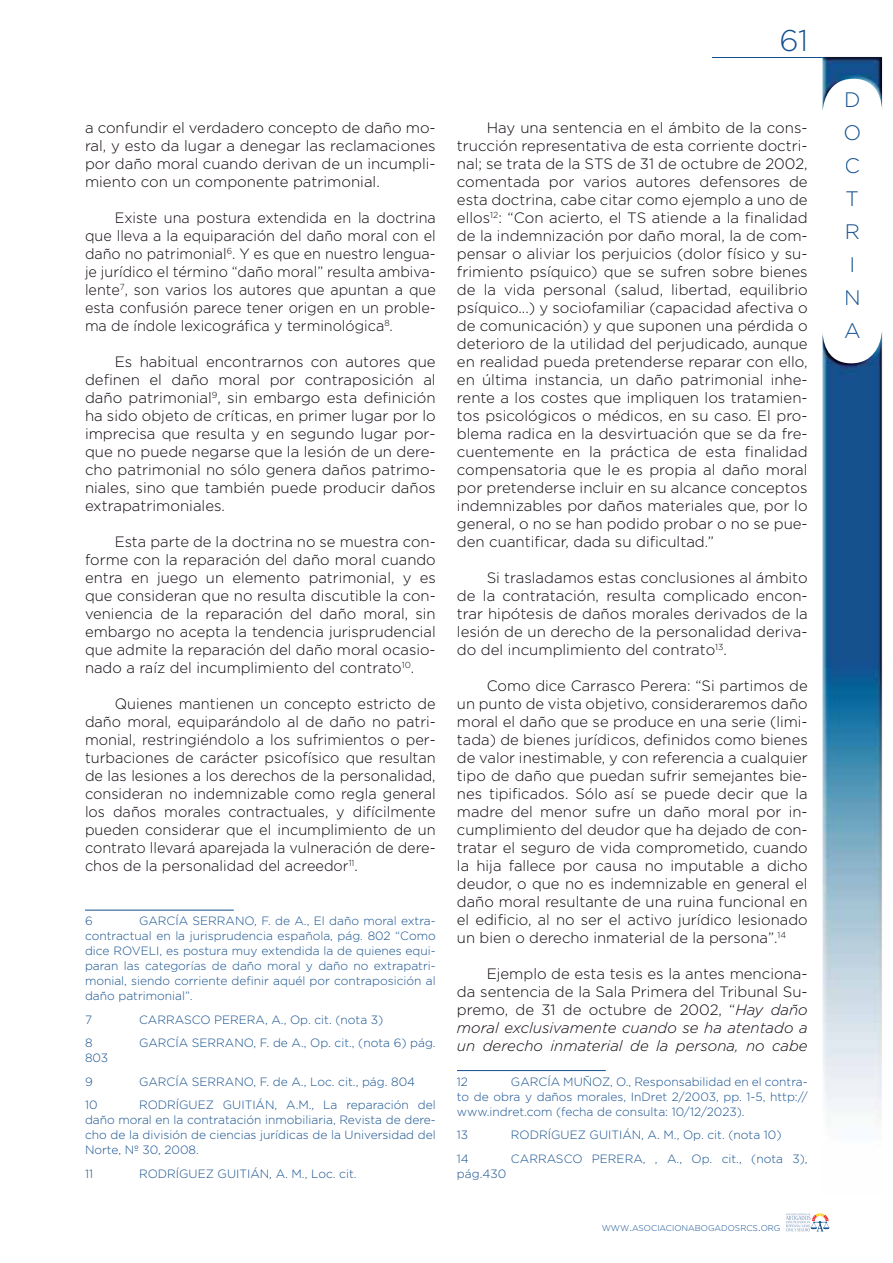
<style>
.page{position:relative;width:893px;height:1263px;background:#fff}
.page>*{position:absolute;margin:0;border:0;box-sizing:border-box;transform-origin:0 0}
.t1{font:300 30px "Gotham";color:#14508e}
.t2{font:300 21px/33px "Gotham";color:#14508d}
.t3{font:300 15px/18px "Gotham";color:#0d050d;text-align:justify}
.t4{font:300 15px/18px "Gotham";color:#0d050d;text-align:justify;scale:.96 1}
.t5{font:300 12px/15px "Gotham";color:#14508e;text-align:justify}
.t6{font:300 8.4px "Gotham";color:#14508e}
.s1{font-style:italic}
.s2{font-size:12px}
</style>
<div class="page">
<hr style="left:713px;top:57px;width:169px;height:1px;background:#14508e">
<img style="left:822px;top:57px;width:60px;height:53px">
<img style="left:822px;top:332px;width:60px;height:794px">
<svg style="left:786px;top:1213px;width:43px;height:18px"></svg>
<hr style="left:85px;top:910px;width:149px;height:1px;background:#14508e">
<hr style="left:457px;top:1070px;width:149px;height:1px;background:#14508e">
<h1 class="t1" style="left:779px;top:28px;width:30px">61</h1>
<p class="t3" style="left:85px;top:120px;width:352px">a confundir el verdadero concepto de daño mo&shy;ral, y esto da lugar a denegar las reclamaciones por daño moral cuando derivan de un incumpli&shy;miento con un componente patrimonial.</p>
<p class="t4" style="left:85px;top:210px;width:367px;text-indent:30px">Existe una postura extendida en la doctrina que lleva a la equiparación del daño moral con el daño no patrimonial<sup>6</sup>. Y es que en nuestro lengua&shy;je jurídico el término “daño moral” resulta ambiva&shy;lente<sup>7</sup>, son varios los autores que apuntan a que esta confusión parece tener origen en un proble&shy;ma de índole lexicográfica y terminológica<sup>8</sup>.</p>
<p class="t3" style="left:85px;top:354px;width:352px;text-indent:30px">Es habitual encontrarnos con autores que definen el daño moral por contraposición al daño patrimonial<sup>9</sup>, sin embargo esta definición ha sido objeto de críticas, en primer lugar por lo imprecisa que resulta y en segundo lugar por&shy;que no puede negarse que la lesión de un dere&shy;cho patrimonial no sólo genera daños patrimo&shy;niales, sino que también puede producir daños extrapatrimoniales.</p>
<p class="t3" style="left:85px;top:534px;width:352px;text-indent:30px">Esta parte de la doctrina no se muestra con&shy;forme con la reparación del daño moral cuando entra en juego un elemento patrimonial, y es que consideran que no resulta discutible la con&shy;veniencia de la reparación del daño moral, sin embargo no acepta la tendencia jurisprudencial que admite la reparación del daño moral ocasio&shy;nado a raíz del incumplimiento del contrato<sup>10</sup>.</p>
<p class="t3" style="left:85px;top:696px;width:352px;text-indent:30px">Quienes mantienen un concepto estricto de daño moral, equiparándolo al de daño no patri&shy;monial, restringiéndolo a los sufrimientos o per&shy;turbaciones de carácter psicofísico que resultan de las lesiones a los derechos de la personalidad, consideran no indemnizable como regla general los daños morales contractuales, y difícilmente pueden considerar que el incumplimiento de un contrato llevará aparejada la vulneración de dere&shy;chos de la personalidad del acreedor<sup>11</sup>.</p>
<p class="t5" style="left:85px;top:914px;width:352px;text-indent:54px">GARCÍA SERRANO, F. de A., El daño moral extra&shy;contractual en la jurisprudencia española, pág. 802 “Como dice ROVELI, es postura muy extendida la de quienes equi&shy;paran las categorías de daño moral y daño no extrapatri&shy;monial, siendo corriente definir aquél por contraposición al daño patrimonial”.</p>
<p class="t5" style="left:85px;top:1013px;width:9px">7</p>
<p class="t5" style="left:139px;top:1013px;width:246px">CARRASCO PERERA, A., Op. cit. (nota 3)</p>
<p class="t5" style="left:85px;top:1036px;width:9px">8</p>
<p class="t5" style="left:139px;top:1036px;width:298px">GARCÍA SERRANO, F. de A., Op. cit., (nota 6) pág.</p>
<p class="t5" style="left:85px;top:1047px;width:25px;line-height:23.5px">803<br>9</p>
<p class="t5" style="left:85px;top:914px;width:9px">6</p>
<p class="t5" style="left:139px;top:1075px;width:278px">GARCÍA SERRANO, F. de A., Loc. cit., pág. 804</p>
<p class="t5" style="left:85px;top:1098px;width:352px;text-indent:54px">RODRÍGUEZ GUITIÁN, A.M., La reparación del daño moral en la contratación inmobiliaria, Revista de dere&shy;cho de la división de ciencias jurídicas de la Universidad del Norte, Nº 30, 2008.</p>
<p class="t5" style="left:85px;top:1167px;width:10px">11</p>
<p class="t5" style="left:139px;top:1167px;width:219px">RODRÍGUEZ GUITIÁN, A. M., Loc. cit.</p>
<p class="t5" style="left:85px;top:1098px;width:14px">10</p>
<p class="t3" style="left:457px;top:120px;width:352px;text-indent:30px">Hay una sentencia en el ámbito de la cons&shy;trucción representativa de esta corriente doctri&shy;nal; se trata de la STS de 31 de octubre de 2002, comentada por varios autores defensores de esta doctrina, cabe citar como ejemplo a uno de ellos<sup>12</sup>: “Con acierto, el TS atiende a la finalidad de la indemnización por daño moral, la de com&shy;pensar o aliviar los perjuicios (dolor físico y su&shy;frimiento psíquico) que se sufren sobre bienes de la vida personal (salud, libertad, equilibrio psíquico...) y sociofamiliar (capacidad afectiva o de comunicación) y que suponen una pérdida o deterioro de la utilidad del perjudicado, aunque en realidad pueda pretenderse reparar con ello, en última instancia, un daño patrimonial inhe&shy;rente a los costes que impliquen los tratamien&shy;tos psicológicos o médicos, en su caso. El pro&shy;blema radica en la desvirtuación que se da fre&shy;cuentemente en la práctica de esta finalidad compensatoria que le es propia al daño moral por pretenderse incluir en su alcance conceptos indemnizables por daños materiales que, por lo general, o no se han podido probar o no se pue&shy;den cuantificar, dada su dificultad.”</p>
<p class="t3" style="left:457px;top:570px;width:352px;text-indent:30px">Si trasladamos estas conclusiones al ámbito de la contratación, resulta complicado encon&shy;trar hipótesis de daños morales derivados de la lesión de un derecho de la personalidad deriva&shy;do del incumplimiento del contrato<sup>13</sup>.</p>
<p class="t3" style="left:457px;top:678px;width:352px;text-indent:30px">Como dice Carrasco Perera: “Si partimos de un punto de vista objetivo, consideraremos daño moral el daño que se produce en una serie (limi&shy;tada) de bienes jurídicos, definidos como bienes de valor inestimable, y con referencia a cualquier tipo de daño que puedan sufrir semejantes bie&shy;nes tipificados. Sólo así se puede decir que la madre del menor sufre un daño moral por in&shy;cumplimiento del deudor que ha dejado de con&shy;tratar el seguro de vida comprometido, cuando la hija fallece por causa no imputable a dicho deudor, o que no es indemnizable en general el daño moral resultante de una ruina funcional en el edificio, al no ser el activo jurídico lesionado un bien o derecho inmaterial de la persona”.<sup>14</sup></p>
<p class="t3" style="left:457px;top:966px;width:352px;text-indent:30px">Ejemplo de esta tesis es la antes menciona&shy;da sentencia de la Sala Primera del Tribunal Su&shy;premo, de 31 de octubre de 2002, “<span class="s1">Hay daño moral exclusivamente cuando se ha atentado a un derecho inmaterial de la persona, no cabe</span></p>
<p class="t5" style="left:457px;top:1075px;width:13px">12</p>
<p class="t5" style="left:457px;top:1075px;width:352px;text-indent:54px">GARCÍA MUÑOZ, O., Responsabilidad en el contra&shy;to de obra y daños morales, InDret 2/2003, pp. 1-5, http:// www.indret.com (fecha de consulta: 10/12/2023).</p>
<p class="t5" style="left:457px;top:1128px;width:13px">13</p>
<p class="t5" style="left:511px;top:1128px;width:272px">RODRÍGUEZ GUITIÁN, A. M., Op. cit. (nota 10)</p>
<p class="t5" style="left:457px;top:1152px;width:13px">14</p>
<p class="t5" style="left:511px;top:1152px;width:298px">CARRASCO PERERA, , A., Op. cit., (nota 3),</p>
<p class="t5" style="left:457px;top:1167px;width:51px">pág.430</p>
<p class="t6" style="left:602px;top:1226px;width:180px">WWW<span class="s2">.</span>ASOCIACIONABOGADOSRCS<span class="s2">.</span>ORG</p>
<h2 class="t2" style="left:843px;top:86px;width:19px">D<br>O<br>C<br>T<br>R<br>I<br>N<br>A</h2>
</div>
